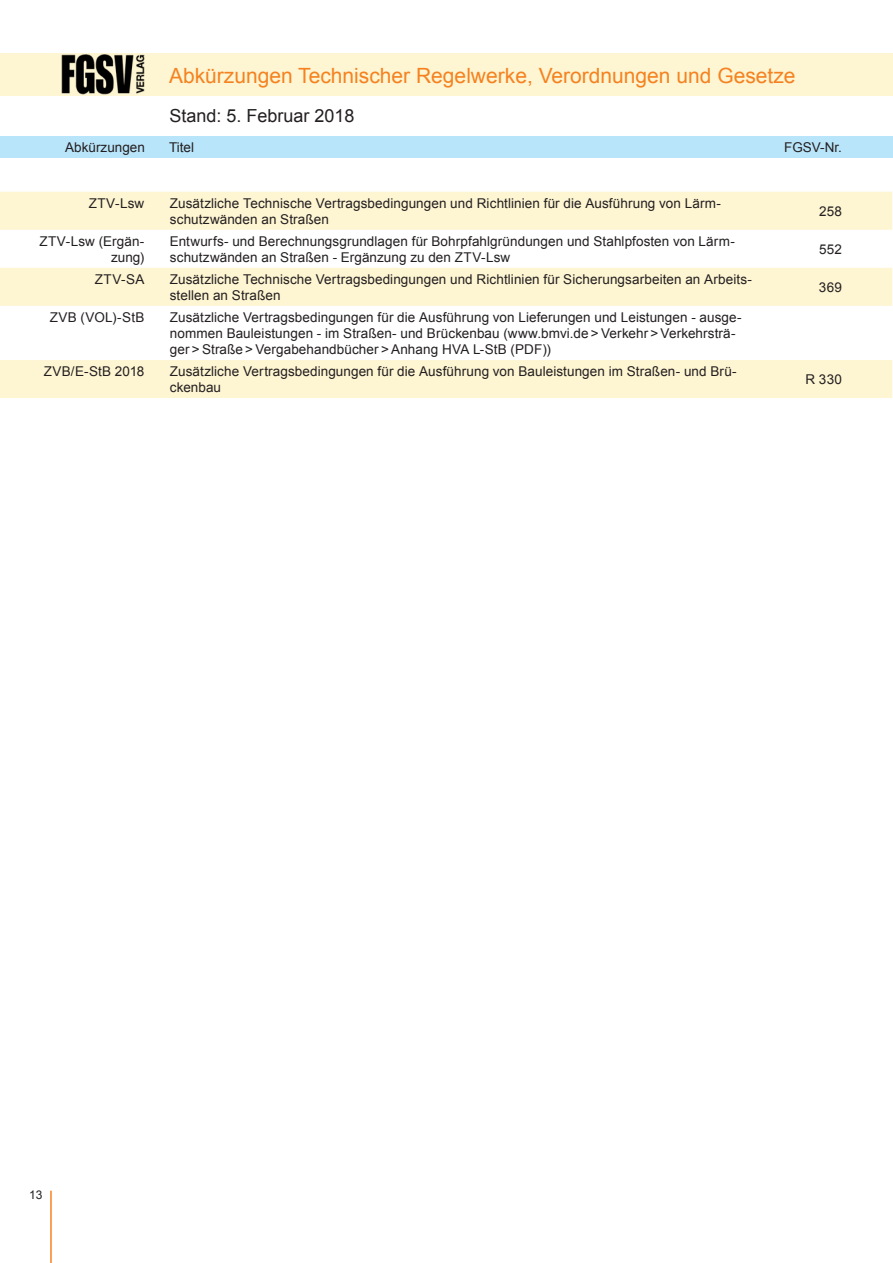
<style>
.page{position:relative;width:893px;height:1263px;background:#fff}
.page>*{position:absolute;margin:0;border:0;box-sizing:border-box;transform-origin:0 0}
.t1{font:21px "Arial";color:#f58220}
.t2{font:18px "Arial";color:#231f20}
.t3{font:13.5px/16.2px "Arial";letter-spacing:.005em;color:#231f20}
.t4{font:12px "Arial";color:#231f20}
</style>
<div class="page">
<div style="left:0;top:53px;width:893px;height:43px;background:#fef5d2"></div>
<div style="left:0;top:136px;width:893px;height:21px;background:#b9e5fa"></div>
<hr style="left:50px;top:1191px;width:2px;height:72px;background:#f58220">
<img style="left:62px;top:55px;width:82px;height:39px">
<svg style="left:0;top:192px;width:892px;height:206px;fill:#fef5d2"></svg>
<h1 class="t1" style="left:169px;top:62px;width:628px">Abkürzungen Technischer Regelwerke, Verordnungen und Gesetze</h1>
<h2 class="t2" style="left:169px;top:104px;width:187px">Stand: 5. Februar 2018</h2>
<p class="t3" style="left:65px;top:139px;width:81px">Abkürzungen</p>
<p class="t3" style="left:169px;top:139px;width:27px">Titel</p>
<p class="t3" style="left:784px;top:139px;width:59px">FGSV-Nr.</p>
<p class="t3" style="left:89px;top:195px;width:57px">ZTV-Lsw</p>
<p class="t3" style="left:170px;top:195px;width:553px">Zusätzliche Technische Vertragsbedingungen und Richtlinien fü r die Ausfü hrung von Lärm&shy;schutzwänden an Straßen</p>
<p class="t3" style="left:819px;top:203px;width:24px">258</p>
<p class="t3" style="left:39px;top:233px;width:106px;text-align:right">ZTV-Lsw (Ergän&shy;zung)</p>
<p class="t3" style="left:170px;top:233px;width:566px">Entwurfs- und Berechnungsgrundlagen fü r Bohrpfahlgrü ndungen und Stahlpfosten von Lärm&shy;schutzwänden an Straßen - Ergänzung zu den ZTV-Lsw</p>
<p class="t3" style="left:819px;top:241px;width:24px">552</p>
<p class="t3" style="left:95px;top:271px;width:51px">ZTV-SA</p>
<p class="t3" style="left:170px;top:271px;width:584px">Zusätzliche Technische Vertragsbedingungen und Richtlinien fü r Sicherungsarbeiten an Arbeits&shy;stellen an Straßen</p>
<p class="t3" style="left:819px;top:279px;width:25px">369</p>
<p class="t3" style="left:50px;top:309px;width:96px">ZVB (VOL)-StB</p>
<p class="t3" style="left:170px;top:309px;width:573px">Zusätzliche Vertragsbedingungen für die Ausführung von Lieferungen und Leistungen - ausge&shy;nommen Bauleistungen - im Straßen- und Brückenbau (www.bmvi.de &gt; Verkehr &gt; Verkehrsträ&shy;ger &gt; Straße &gt; Vergabehandbücher &gt; Anhang HVA L-StB (PDF))</p>
<p class="t3" style="left:44px;top:363px;width:102px">ZVB/E-StB 2018</p>
<p class="t3" style="left:170px;top:363px;width:568px">Zusätzliche Vertragsbedingungen für die Ausführung von Bauleistungen im Straßen- und Brü&shy;ckenbau</p>
<p class="t3" style="left:805px;top:371px;width:38px">R 330</p>
<p class="t4" style="left:29px;top:1187px;width:15px">13</p>
</div>
